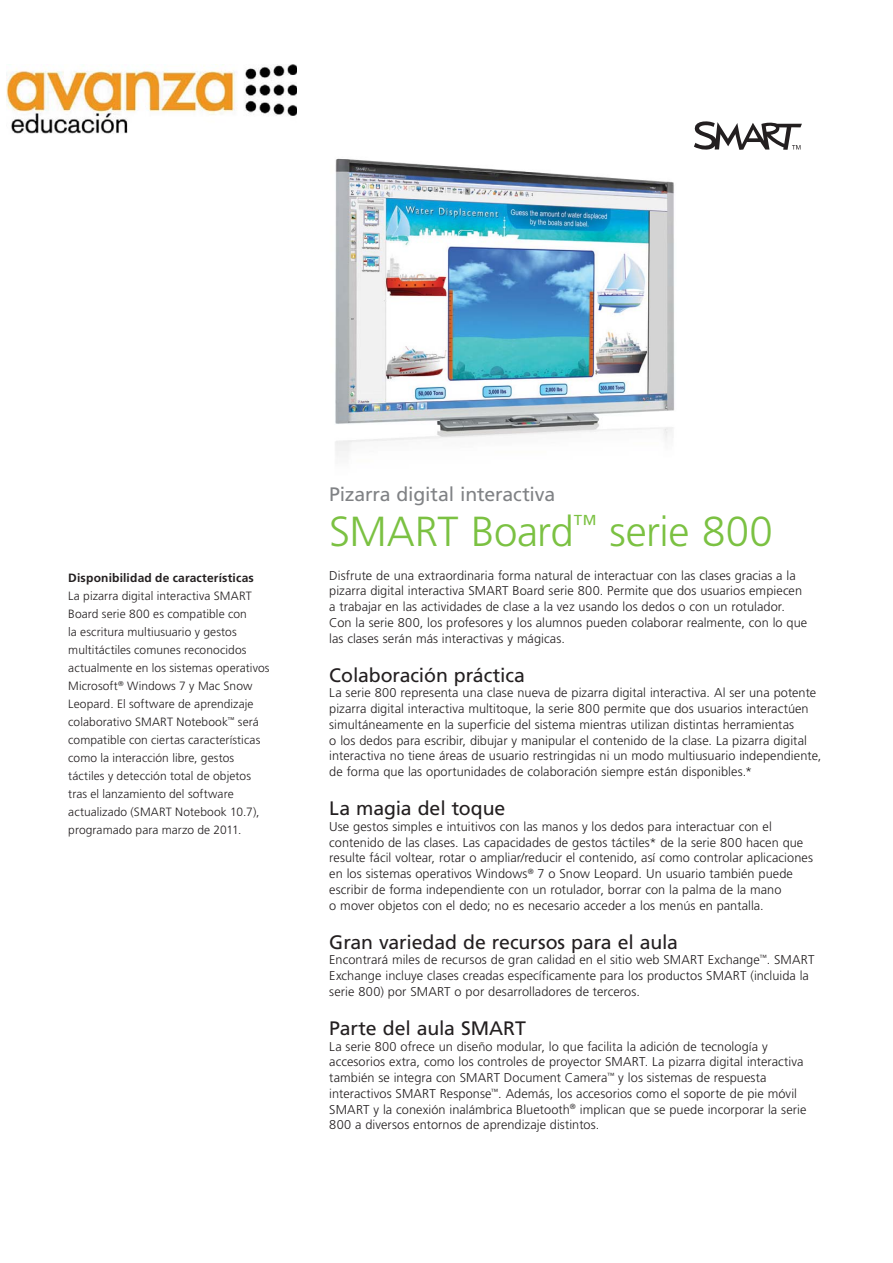
<style>
.page{position:relative;width:893px;height:1263px;background:#fff}
.page>*{position:absolute;margin:0;border:0;box-sizing:border-box;transform-origin:0 0}
.t1{font:300 42px "Frutiger LT Std";letter-spacing:-.01em;color:#7bc142}
.t2{font:19.5px "Frutiger LT Std";letter-spacing:-.005em;color:#231f20}
.t3{font:19.5px "Frutiger LT Std";letter-spacing:-.01em;color:#808285}
.t4{font:300 12.75px/15.8px "Frutiger LT Std";letter-spacing:.005em;color:#231f20}
.t5{font:300 12px/18px "Frutiger LT Std";letter-spacing:.005em;color:#231f20}
.t6{font:700 12px "Frutiger LT Std";letter-spacing:.015em;color:#231f20}
</style>
<div class="page">
<img style="left:335px;top:158px;width:339px;height:298px">
<svg style="left:694px;top:121px;width:108px;height:29px"></svg>
<img style="left:7px;top:65px;width:290px;height:69px">
<p class="t6" style="left:68px;top:571px;width:187px">Disponibilidad de características</p>
<p class="t5" style="left:68px;top:587px;width:203px">La pizarra digital interactiva SMART Board serie 800 es compatible con<br>la escritura multiusuario y gestos multitáctiles comunes reconocidos actualmente en los sistemas operativos Microsoft<sup>®</sup> Windows 7 y Mac Snow Leopard. El software de aprendizaje colaborativo SMART Notebook<sup>™</sup> será compatible con ciertas características como la interacción libre, gestos táctiles y detección total de objetos tras el lanzamiento del software actualizado (SMART Notebook 10.7), programado para marzo de 2011.</p>
<h2 class="t3" style="left:329px;top:486px;width:227px">Pizarra digital interactiva</h2>
<h1 class="t1" style="left:329px;top:513px;width:445px">SMART Board<sup>™</sup> serie 800</h1>
<p class="t4" style="left:329px;top:568px;width:479px">Disfrute de una extraordinaria forma natural de interactuar con las clases gracias a la pizarra digital interactiva SMART Board serie 800. Permite que dos usuarios empiecen a trabajar en las actividades de clase a la vez usando los dedos o con un rotulador.<br>Con la serie 800, los profesores y los alumnos pueden colaborar realmente, con lo que las clases serán más interactivas y mágicas.</p>
<h2 class="t2" style="left:329px;top:667px;width:197px">Colaboración práctica</h2>
<p class="t4" style="left:329px;top:686px;width:494px">La serie 800 representa una clase nueva de pizarra digital interactiva. Al ser una potente pizarra digital interactiva multitoque, la serie 800 permite que dos usuarios interactúen simultáneamente en la superficie del sistema mientras utilizan distintas herramientas<br>o los dedos para escribir, dibujar y manipular el contenido de la clase. La pizarra digital interactiva no tiene áreas de usuario restringidas ni un modo multiusuario independiente, de forma que las oportunidades de colaboración siempre están disponibles.*</p>
<h2 class="t2" style="left:329px;top:800px;width:178px">La magia del toque</h2>
<p class="t4" style="left:329px;top:819px;width:485px">Use gestos simples e intuitivos con las manos y los dedos para interactuar con el contenido de las clases. Las capacidades de gestos táctiles* de la serie 800 hacen que resulte fácil voltear, rotar o ampliar/reducir el contenido, así como controlar aplicaciones en los sistemas operativos Windows<sup>®</sup> 7 o Snow Leopard. Un usuario también puede escribir de forma independiente con un rotulador, borrar con la palma de la mano<br>o mover objetos con el dedo; no es necesario acceder a los menús en pantalla.</p>
<h2 class="t2" style="left:329px;top:934px;width:350px">Gran variedad de recursos para el aula</h2>
<p class="t4" style="left:329px;top:953px;width:487px">Encontrará miles de recursos de gran calidad en el sitio web SMART Exchange<sup>™</sup>. SMART<br>Exchange incluye clases creadas específicamente para los productos SMART (incluida la serie 800) por SMART o por desarrolladores de terceros.</p>
<h2 class="t2" style="left:329px;top:1020px;width:198px">Parte del aula SMART</h2>
<p class="t4" style="left:329px;top:1039px;width:479px">La serie 800 ofrece un diseño modular, lo que facilita la adición de tecnología y accesorios extra, como los controles de proyector SMART. La pizarra digital interactiva también se integra con SMART Document Camera<sup>™</sup> y los sistemas de respuesta interactivos SMART Response<sup>™</sup>. Además, los accesorios como el soporte de pie móvil SMART y la conexión inalámbrica Bluetooth<sup>®</sup> implican que se puede incorporar la serie 800 a diversos entornos de aprendizaje distintos.</p>
</div>
